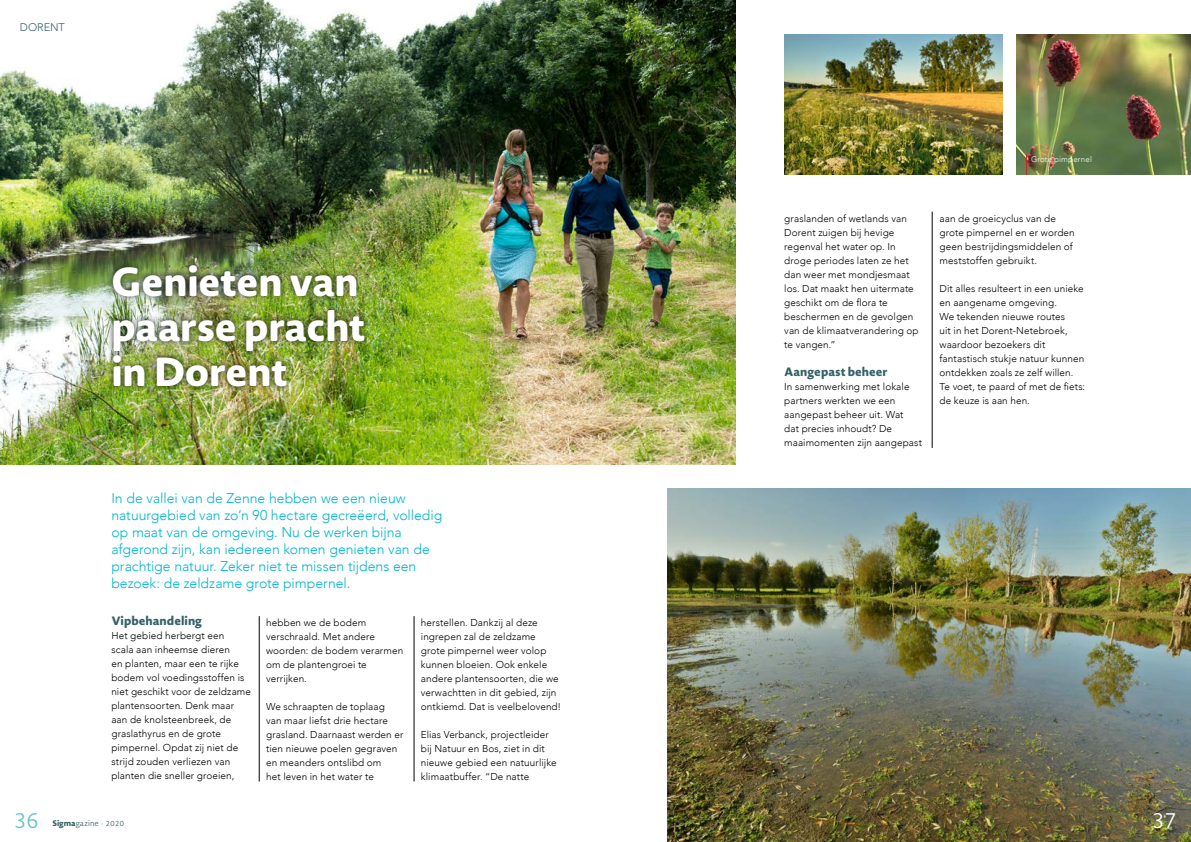
<style>
.page{position:relative;width:1191px;height:842px;background:#fff}
.page>*{position:absolute;margin:0;border:0;box-sizing:border-box;transform-origin:0 0}
.t1{font:800 40px/45px "Novel Sans Rd Pro";letter-spacing:-.005em;color:#fff}
.t2{font:300 20.9px "Novel Sans Rd Pro";color:#69c3cc}
.t3{font:300 20.9px "Novel Sans Rd Pro";color:#fff}
.t4{font:300 14px/17px "Avenir";color:#00b6d1}
.t5{font:800 12px "Novel Sans Rd Pro";letter-spacing:.005em;color:#356266}
.t6{font:300 11px "Avenir";color:#356266}
.t7{font:300 10px/14px "Avenir";letter-spacing:.01em;color:#000}
.t8{font:300 8px "Novel Sans Rd Pro";color:#356266}
.t9{font:300 8px "Avenir";letter-spacing:.015em;color:#fff}
.s1{font-weight:800}
.s2{color:#69c3cc}
.s3{font-size:7.1px}
</style>
<div class="page">
<img style="left:667px;top:489px;width:524px;height:353px">
<img style="left:0;top:0;width:736px;height:465px">
<div style="left:107px;top:259px;width:264px;height:133px;background:#000;opacity:.75"></div>
<hr style="left:259px;top:616px;width:1px;height:165px;background:#000">
<hr style="left:414px;top:616px;width:1px;height:165px;background:#000">
<hr style="left:932px;top:212px;width:1px;height:236px;background:#000">
<img style="left:784px;top:34px;width:218px;height:141px">
<img style="left:1016px;top:34px;width:175px;height:141px">
<svg style="left:1026px;top:154px;width:1px;height:21px"></svg>
<p class="t6" style="left:20px;top:21px;width:47px">DORENT</p>
<h1 class="t1" style="left:111px;top:258px;width:256px">Genieten van paarse pracht in Dorent</h1>
<p class="t4" style="left:111px;top:489px;width:332px">In de vallei van de Zenne hebben we een nieuw natuurgebied van zo’n 90 hectare gecreëerd, volledig op maat van de omgeving. Nu de werken bijna afgerond zijn, kan iedereen komen genieten van de prachtige natuur. Zeker niet te missen tijdens een bezoek: de zeldzame grote pimpernel.</p>
<p class="t5" style="left:111px;top:612px;width:92px">Vipbehandeling</p>
<p class="t7" style="left:111px;top:629px;width:141px">Het gebied herbergt een<br>scala aan inheemse dieren<br>en planten, maar een te rijke bodem vol voedingsstoffen is niet geschikt voor de zeldzame plantensoorten. Denk maar aan de knolsteenbreek, de graslathyrus en de grote pimpernel. Opdat zij niet de strijd zouden verliezen van planten die sneller groeien,</p>
<p class="t7" style="left:421px;top:616px;width:142px">herstellen. Dankzij al deze ingrepen zal de zeldzame grote pimpernel weer volop kunnen bloeien. Ook enkele andere plantensoorten, die we verwachtten in dit gebied, zijn ontkiemd. Dat is veelbelovend!</p>
<p class="t7" style="left:421px;top:728px;width:137px">Elias Verbanck, projectleider bij Natuur en Bos, ziet in dit nieuwe gebied een natuurlijke klimaatbuffer. “De natte</p>
<p class="t7" style="left:266px;top:616px;width:139px">hebben we de bodem verschraald. Met andere woorden: de bodem verarmen om de plantengroei te verrijken.</p>
<p class="t7" style="left:266px;top:700px;width:139px">We schraapten de toplaag<br>van maar liefst drie hectare grasland. Daarnaast werden er tien nieuwe poelen gegraven en meanders ontslibd om<br>het leven in het water te</p>
<p class="t9" style="left:1031px;top:154px;width:62px">Grote pimpernel</p>
<p class="t7" style="left:784px;top:211px;width:136px">graslanden of wetlands van<br>Dorent zuigen bij hevige regenval het water op. In droge periodes laten ze het dan weer met mondjesmaat los. Dat maakt hen uitermate geschikt om de flora te beschermen en de gevolgen van de klimaatverandering op te vangen.”</p>
<p class="t5" style="left:784px;top:362px;width:105px">Aangepast beheer</p>
<p class="t7" style="left:784px;top:379px;width:139px">In samenwerking met lokale partners werkten we een aangepast beheer uit. Wat<br>dat precies inhoudt? De maaimomenten zijn aangepast</p>
<p class="t7" style="left:939px;top:211px;width:137px">aan de groeicyclus van de grote pimpernel en er worden geen bestrijdingsmiddelen of meststoffen gebruikt.</p>
<p class="t7" style="left:939px;top:281px;width:147px">Dit alles resulteert in een unieke en aangename omgeving.<br>We tekenden nieuwe routes<br>uit in het Dorent-Netebroek, waardoor bezoekers dit fantastisch stukje natuur kunnen ontdekken zoals ze zelf willen.<br>Te voet, te paard of met de fiets: de keuze is aan hen.</p>
<h2 class="t2" style="left:14px;top:805px;width:26px">36</h2>
<p class="t8" style="left:52px;top:817px;width:73px"><span class="s1">Sigma</span>gazine <span class="s2">•</span> <span class="s3">2020</span></p>
<h2 class="t3" style="left:1152px;top:805px;width:26px">37</h2>
</div>
